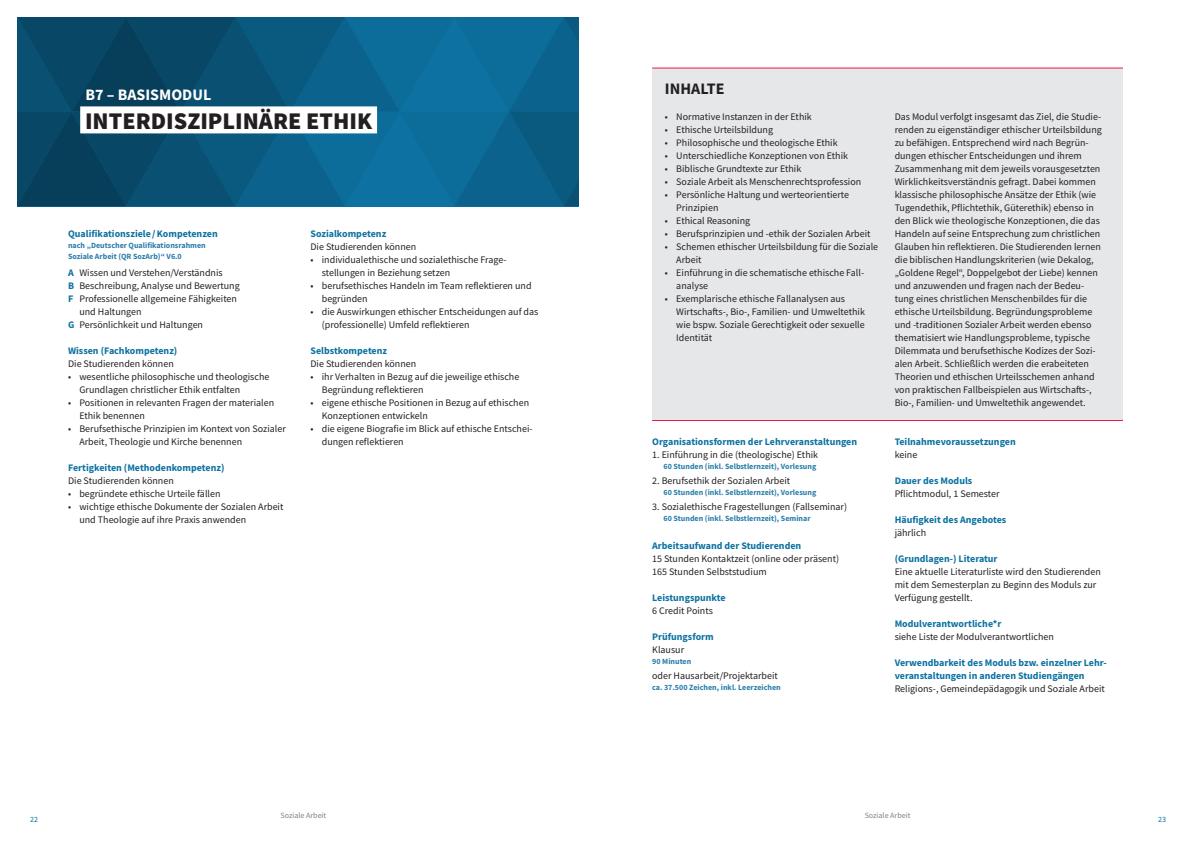
<style>
.page{position:relative;width:1191px;height:842px;background:#fff}
.page>*{position:absolute;margin:0;border:0;box-sizing:border-box;transform-origin:0 0}
.Aufgabenfeld_Balken{font:900 24px "Source Sans Pro";color:#231f20}
.Kurzbezeichnung{font:700 16px "Source Sans Pro";color:#fff}
.Inhalte{font:700 16px "Source Sans Pro";color:#231f20}
.Fließ{font:10px/13px "Source Sans Pro";color:#231f20}
.t1{font:700 10px/13px "Source Sans Pro";color:#0d72a1}
.Quali-Ziele{font:10px/13px "Source Sans Pro";color:#231f20}
.Orgaformen{font:10px "Source Sans Pro";color:#231f20}
.Arbeitsaufwand{font:700 8px "Source Sans Pro";color:#2b7fac}
.nach_QR-Sarb{font:700 8px/11px "Source Sans Pro";color:#2b7fac}
.t2{font:8px "Source Sans Pro";color:#808285}
.t3{font:8px "Source Sans Pro";color:#0d72a1}
.s1{font-weight:700;color:#0d72a1}
</style>
<div class="page">
<svg style="left:17px;top:17px;width:561px;height:189px;background:#0a5a81"></svg>
<div style="left:652px;top:68px;width:471px;height:351px;background:#e6e7e9"></div>
<div style="left:80px;top:106px;width:297px;height:27px;background:#fff"></div>
<hr style="left:652px;top:68px;width:471px;height:1px;background:#ed1845">
<hr style="left:652px;top:420px;width:471px;height:1px;background:#ed1845">
<p class="Kurzbezeichnung" style="left:85px;top:84px;width:127px">B7 – BASISMODUL</p>
<p class="Aufgabenfeld_Balken" style="left:85px;top:104px;width:289px">INTERDISZIPLINÄRE ETHIK</p>
<p class="t1" style="left:68px;top:227px;width:151px">Qualifikationsziele/Kompetenzen</p>
<p class="nach_QR-Sarb" style="left:68px;top:240px;width:139px">nach „Deutscher Qualifikationsrahmen<br>Soziale Arbeit (QR SozArb)“ V6.0</p>
<p class="Quali-Ziele" style="left:68px;top:266px;width:156px"><span class="s1">A</span> Wissen und Verstehen/Verständnis</p>
<p class="Quali-Ziele" style="left:68px;top:279px;width:173px"><span class="s1">B</span> Beschreibung, Analyse und Bewertung</p>
<p class="Quali-Ziele" style="left:79px;top:292px;width:159px;text-indent:-11px"><span class="s1">F</span> Professionelle allgemeine Fähigkeiten und Haltungen</p>
<p class="Quali-Ziele" style="left:68px;top:318px;width:136px"><span class="s1">G</span> Persönlichkeit und Haltungen</p>
<p class="t1" style="left:68px;top:344px;width:111px">Wissen (Fachkompetenz)</p>
<p class="Fließ" style="left:68px;top:357px;width:107px">Die Studierenden können</p>
<p class="Fließ" style="left:79px;top:370px;width:191px;text-indent:-11px">• wesentliche philosophische und theologische<br>Grundlagen christlicher Ethik entfalten</p>
<p class="Fließ" style="left:79px;top:396px;width:196px;text-indent:-11px">• Positionen in relevanten Fragen der materialen<br>Ethik benennen</p>
<p class="Fließ" style="left:79px;top:422px;width:208px;text-indent:-11px">• Berufsethische Prinzipien im Kontext von Sozialer<br>Arbeit, Theologie und Kirche benennen</p>
<p class="t1" style="left:68px;top:461px;width:158px">Fertigkeiten (Methodenkompetenz)</p>
<p class="Fließ" style="left:68px;top:474px;width:107px">Die Studierenden können</p>
<p class="Fließ" style="left:68px;top:487px;width:154px">• begründete ethische Urteile fällen</p>
<p class="Fließ" style="left:79px;top:500px;width:206px;text-indent:-11px">• wichtige ethische Dokumente der Sozialen Arbeit und Theologie auf ihre Praxis anwenden</p>
<p class="t1" style="left:310px;top:227px;width:77px">Sozialkompetenz</p>
<p class="Fließ" style="left:310px;top:240px;width:107px">Die Studierenden können</p>
<p class="Fließ" style="left:322px;top:253px;width:185px;text-indent:-11px">• individualethische und sozialethische Frage&shy;stellungen in Beziehung setzen</p>
<p class="Fließ" style="left:322px;top:279px;width:211px;text-indent:-11px">• berufsethisches Handeln im Team reflektieren und begründen</p>
<p class="Fließ" style="left:322px;top:305px;width:218px;text-indent:-11px">• die Auswirkungen ethischer Entscheidungen auf das (professionelle) Umfeld reflektieren</p>
<p class="t1" style="left:310px;top:344px;width:78px">Selbstkompetenz</p>
<p class="Fließ" style="left:310px;top:357px;width:107px">Die Studierenden können</p>
<p class="Fließ" style="left:322px;top:370px;width:199px;text-indent:-11px">• ihr Verhalten in Bezug auf die jeweilige ethische<br>Begründung reflektieren</p>
<p class="Fließ" style="left:322px;top:396px;width:209px;text-indent:-11px">• eigene ethische Positionen in Bezug auf ethischen<br>Konzeptionen entwickeln</p>
<p class="Fließ" style="left:322px;top:422px;width:212px;text-indent:-11px">• die eigene Biografie im Blick auf ethische Entschei&shy;dungen reflektieren</p>
<p class="Inhalte" style="left:665px;top:78px;width:61px">INHALTE</p>
<p class="Fließ" style="left:665px;top:110px;width:148px">• Normative Instanzen in der Ethik</p>
<p class="Fließ" style="left:665px;top:123px;width:110px">• Ethische Urteilsbildung</p>
<p class="Fließ" style="left:665px;top:136px;width:174px">• Philosophische und theologische Ethik</p>
<p class="Fließ" style="left:665px;top:149px;width:185px">• Unterschiedliche Konzeptionen von Ethik</p>
<p class="Fließ" style="left:665px;top:162px;width:138px">• Biblische Grundtexte zur Ethik</p>
<p class="Fließ" style="left:665px;top:175px;width:198px">• Soziale Arbeit als Menschenrechtsprofession</p>
<p class="Fließ" style="left:676px;top:188px;width:174px;text-indent:-11px">• Persönliche Haltung und werteorientierte<br>Prinzipien</p>
<p class="Fließ" style="left:665px;top:214px;width:87px">• Ethical Reasoning</p>
<p class="Fließ" style="left:665px;top:227px;width:207px">• Berufsprinzipien und -ethik der Sozialen Arbeit</p>
<p class="Fließ" style="left:676px;top:240px;width:203px;text-indent:-11px">• Schemen ethischer Urteilsbildung für die Soziale<br>Arbeit</p>
<p class="Fließ" style="left:676px;top:266px;width:188px;text-indent:-11px">• Einführung in die schematische ethische Fall&shy;analyse</p>
<p class="Fließ" style="left:676px;top:292px;width:190px;text-indent:-11px">• Exemplarische ethische Fallanalysen aus Wirtschafts-, Bio-, Familien- und Umweltethik wie bspw. Soziale Gerechtigkeit oder sexuelle Identität</p>
<p class="t1" style="left:652px;top:435px;width:206px">Organisationsformen der Lehrveranstaltungen</p>
<p class="Orgaformen" style="left:652px;top:448px;width:167px">1. Einführung in die (theologische) Ethik</p>
<p class="Arbeitsaufwand" style="left:663px;top:461px;width:154px">60 Stunden (inkl. Selbstlernzeit), Vorlesung</p>
<p class="Orgaformen" style="left:652px;top:474px;width:140px">2. Berufsethik der Sozialen Arbeit</p>
<p class="Arbeitsaufwand" style="left:663px;top:487px;width:154px">60 Stunden (inkl. Selbstlernzeit), Vorlesung</p>
<p class="Orgaformen" style="left:652px;top:500px;width:196px">3. Sozialethische Fragestellungen (Fallseminar)</p>
<p class="Arbeitsaufwand" style="left:663px;top:513px;width:149px">60 Stunden (inkl. Selbstlernzeit), Seminar</p>
<p class="t1" style="left:652px;top:539px;width:151px">Arbeitsaufwand der Studierenden</p>
<p class="Fließ" style="left:652px;top:552px;width:188px">15 Stunden Kontaktzeit (online oder präsent)</p>
<p class="Fließ" style="left:652px;top:565px;width:116px">165 Stunden Selbststudium</p>
<p class="t1" style="left:652px;top:591px;width:75px">Leistungspunkte</p>
<p class="Fließ" style="left:652px;top:604px;width:62px">6 Credit Points</p>
<p class="t1" style="left:652px;top:630px;width:63px">Prüfungsform</p>
<p class="Fließ" style="left:652px;top:643px;width:33px">Klausur</p>
<p class="Arbeitsaufwand" style="left:652px;top:656px;width:41px">90 Minuten</p>
<p class="Fließ" style="left:652px;top:669px;width:127px">oder Hausarbeit/Projektarbeit</p>
<p class="Arbeitsaufwand" style="left:652px;top:682px;width:130px">ca. 37.500 Zeichen, inkl. Leerzeichen</p>
<p class="Fließ" style="left:894px;top:110px;width:209px">Das Modul verfolgt insgesamt das Ziel, die Studie&shy;renden zu eigenständiger ethischer Urteilsbildung zu befähigen. Entsprechend wird nach Begrün&shy;dungen ethischer Entscheidungen und ihrem Zusammenhang mit dem jeweils vorausgesetzten Wirklichkeitsverständnis gefragt. Dabei kommen klassische philosophische Ansätze der Ethik (wie Tugendethik, Pflichtethik, Güterethik) ebenso in den Blick wie theologische Konzeptionen, die das Handeln auf seine Entsprechung zum christlichen Glauben hin reflektieren. Die Studierenden lernen die biblischen Handlungskriterien (wie Dekalog, „Goldene Regel“, Doppelgebot der Liebe) kennen und anzuwenden und fragen nach der Bedeu&shy;tung eines christlichen Menschenbildes für die ethische Urteilsbildung. Begründungsprobleme und -traditionen Sozialer Arbeit werden ebenso thematisiert wie Handlungsprobleme, typische Dilemmata und berufsethische Kodizes der Sozi&shy;alen Arbeit. Schließlich werden die erabeiteten Theorien und ethischen Urteilsschemen anhand von praktischen Fallbeispielen aus Wirtschafts-, Bio-, Familien- und Umweltethik angewendet.</p>
<p class="t1" style="left:894px;top:435px;width:123px">Teilnahmevoraussetzungen</p>
<p class="Fließ" style="left:894px;top:448px;width:24px">keine</p>
<p class="t1" style="left:894px;top:474px;width:79px">Dauer des Moduls</p>
<p class="Fließ" style="left:894px;top:487px;width:106px">Pflichtmodul, 1 Semester</p>
<p class="t1" style="left:894px;top:513px;width:113px">Häufigkeit des Angebotes</p>
<p class="Fließ" style="left:894px;top:526px;width:33px">jährlich</p>
<p class="t1" style="left:894px;top:552px;width:104px">(Grundlagen-) Literatur</p>
<p class="Fließ" style="left:894px;top:565px;width:208px">Eine aktuelle Literaturliste wird den Studierenden mit dem Semesterplan zu Beginn des Moduls zur<br>Verfügung gestellt.</p>
<p class="t1" style="left:894px;top:617px;width:108px">Modulverantwortliche*r</p>
<p class="Fließ" style="left:894px;top:630px;width:161px">siehe Liste der Modulverantwortlichen</p>
<p class="t1" style="left:894px;top:656px;width:213px">Verwendbarkeit des Moduls bzw. einzelner Lehr&shy;veranstaltungen in anderen Studiengängen</p>
<p class="Fließ" style="left:894px;top:682px;width:212px">Religions-, Gemeindepädagogik und Soziale Arbeit</p>
<p class="t2" style="left:280px;top:810px;width:47px">Soziale Arbeit</p>
<p class="t2" style="left:864px;top:810px;width:47px">Soziale Arbeit</p>
<p class="t3" style="left:30px;top:814px;width:9px">22</p>
<p class="t3" style="left:1158px;top:814px;width:9px">23</p>
</div>
